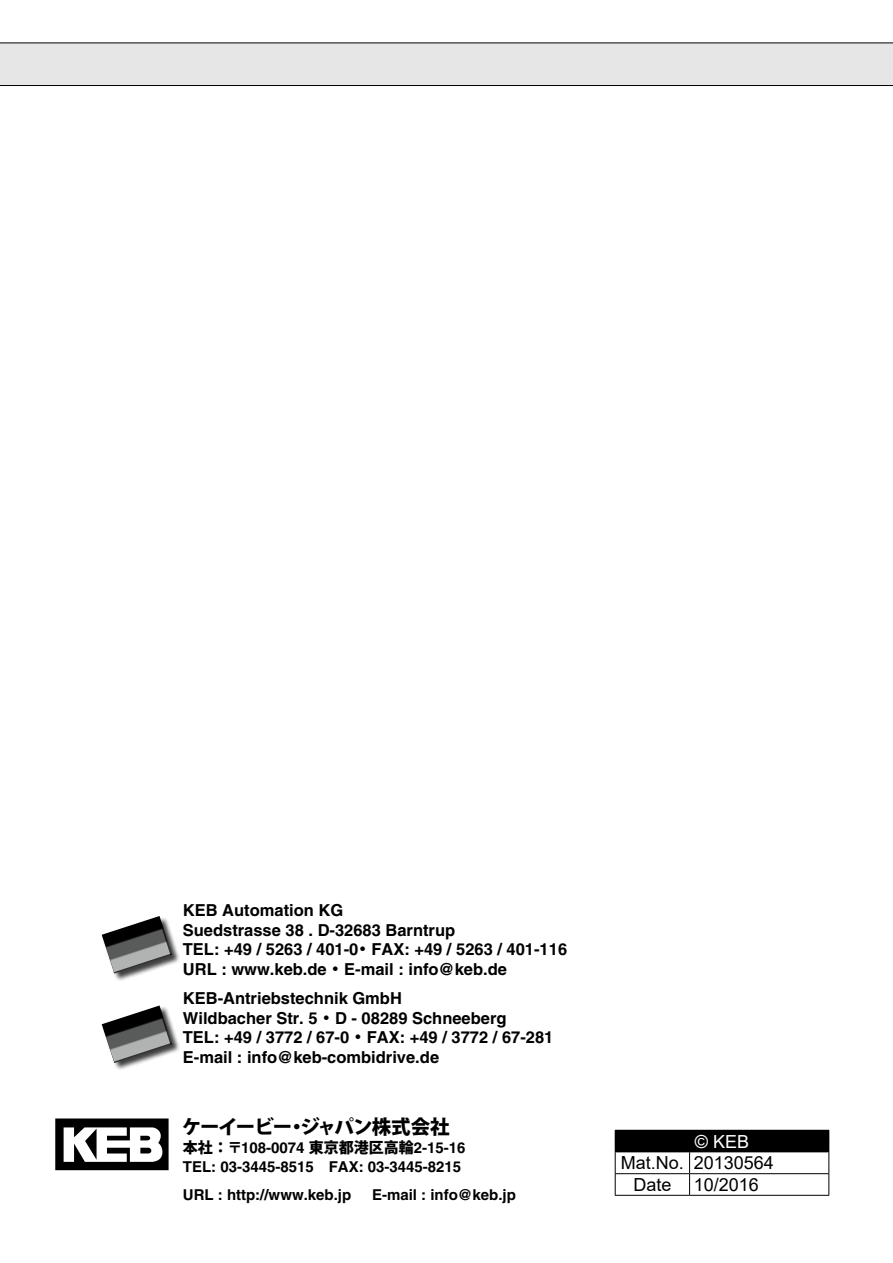
<style>
.page{position:relative;width:893px;height:1263px;background:#fff}
.page>*{position:absolute;margin:0;border:0;box-sizing:border-box;transform-origin:0 0}
.t1{font:800 19.5px "Koz Go Pro";letter-spacing:-.055em;color:#000}
.t2{font:18px/21.8px "Arial";color:#000;text-align:center}
.t3{font:18px "Arial";color:#fff}
.t4{font:700 16.5px/19.8px "Helvetica";color:#000}
.t5{font:700 15px/19.2px "Helvetica";color:#000}
.s1{font-family:"Koz Go Pro";font-weight:800}
</style>
<div class="page">
<svg style="left:55px;top:1118px;width:114px;height:52px"></svg>
<div style="left:102px;top:916px;width:78px;height:66px;background:#000;opacity:.75"></div>
<img style="left:102px;top:916px;width:70px;height:57px">
<div style="left:102px;top:1006px;width:78px;height:66px;background:#000;opacity:.75"></div>
<img style="left:102px;top:1005px;width:70px;height:58px">
<div style="left:0;top:43px;width:893px;height:43px;background:#e6e6e6"></div>
<div style="left:615px;top:1130px;width:214px;height:22px;background:#000"></div>
<hr style="left:615px;top:1173px;width:75px;height:1px;background:#000">
<svg style="left:615px;top:1152px;width:1px;height:43px"></svg>
<hr style="left:690px;top:1173px;width:139px;height:1px;background:#000">
<svg style="left:689px;top:1152px;width:1px;height:43px"></svg>
<svg style="left:828px;top:1152px;width:1px;height:43px"></svg>
<hr style="left:615px;top:1195px;width:75px;height:1px;background:#000">
<hr style="left:690px;top:1195px;width:139px;height:1px;background:#000">
<p class="t4" style="left:183px;top:900px;width:386px">KEB Automation KG<br>Suedstrasse 38 . D-32683 Barntrup<br>TEL: +49 / 5263 / 401-0<span class="s1">・</span> FAX: +49 / 5263 / 401-116<br>URL : www.keb.de <span class="s1">・</span> E-mail : info@keb.de</p>
<p class="t4" style="left:183px;top:988px;width:372px">KEB-Antriebstechnik GmbH<br>Wildbacher Str. 5 <span class="s1">・</span> D - 08289 Schneeberg<br>TEL: +49 / 3772 / 67-0 <span class="s1">・</span> FAX: +49 / 3772 / 67-281<br>E-mail : info@keb-combidrive.de</p>
<p class="t1" style="left:182px;top:1114px;width:269px">ケーイービー・ジャパン株式会社</p>
<p class="t5" style="left:183px;top:1138px;width:284px"><span class="s1">本社：〒</span>108-0074 <span class="s1">東京都港区高輪</span>2-15-16<br>TEL: 03-3445-8515 FAX: 03-3445-8215</p>
<p class="t5" style="left:183px;top:1185px;width:170px">URL : http://www.keb.jp</p>
<p class="t5" style="left:372px;top:1185px;width:145px">E-mail : info@keb.jp</p>
<p class="t3" style="left:695px;top:1129px;width:56px">© KEB</p>
<p class="t2" style="left:621px;top:1152px;width:155px">Mat.No. 20130564<br>Date 10/2016</p>
</div>
